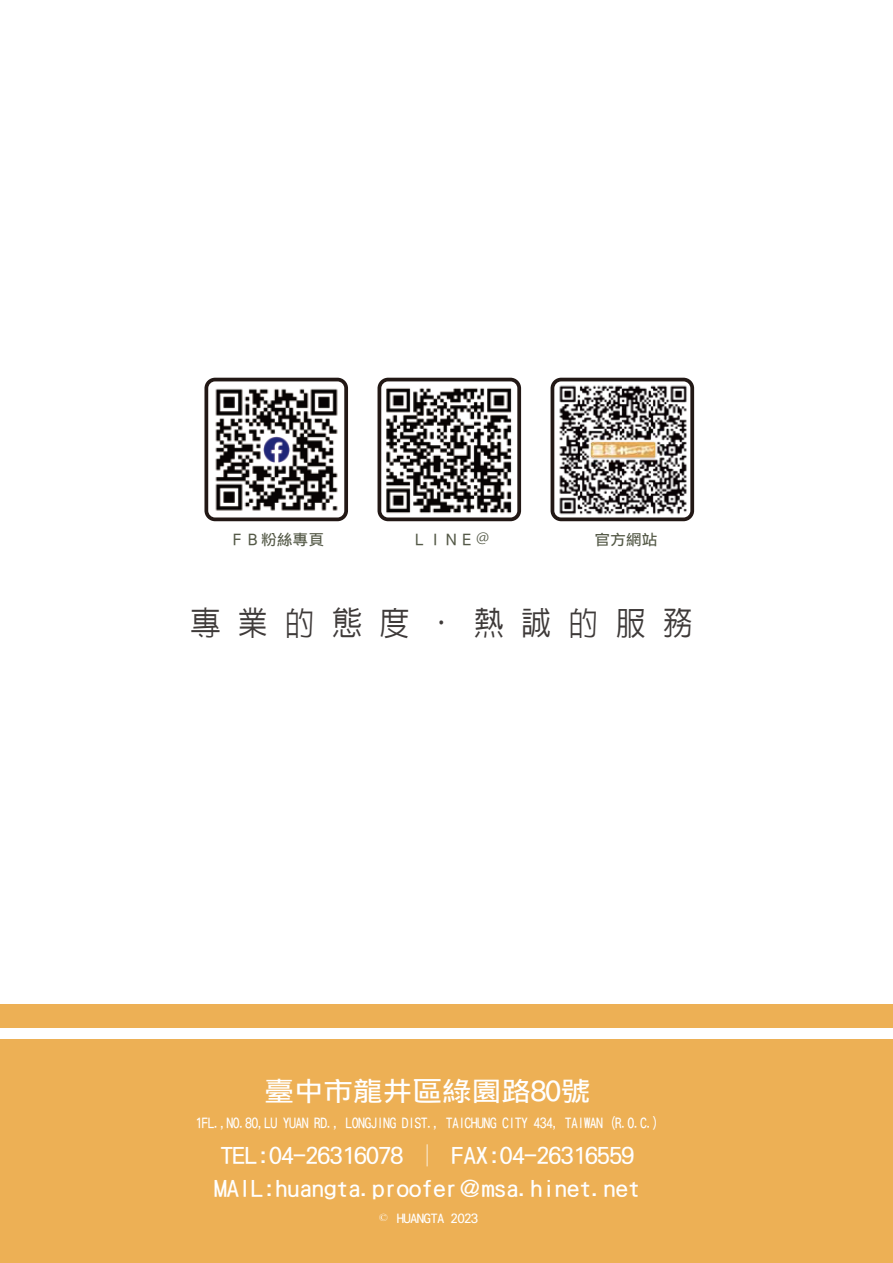
<style>
.page{position:relative;width:893px;height:1263px;background:#fff}
.page>*{position:absolute;margin:0;border:0;box-sizing:border-box;transform-origin:0 0}
.t1{font:500 32.55px "ID Hei";letter-spacing:.6em;color:#3e3a39;scale:.91 1}
.t2{font:26.85px "DF Hei Md Estd BF";color:#fff;scale:1.1 1}
.t3{font:22.05px "DF Hei Md Estd BF";color:#fff;scale:1.1 1}
.t4{font:15px "DF Hei Md Estd BF";color:#545947;scale:1.05 1}
.t5{font:13.65px "DF Hei Md Estd BF";color:#fff;scale:.91 1}
.t6{font:12.15px "DF Hei Md Estd BF";color:#fff;scale:1.1 1}
.s1{font-family:"Koz Go Pr 6 N"}
.s2{font-family:"Adobe Ming Std";font-weight:300}
</style>
<div class="page">
<div style="left:0;top:1039px;width:893px;height:224px;background:#edb055"></div>
<div style="left:0;top:1004px;width:893px;height:23px;background:#edb055"></div>
<svg style="left:377px;top:378px;width:144px;height:143px"></svg>
<img style="left:551px;top:378px;width:144px;height:144px">
<svg style="left:204px;top:378px;width:144px;height:143px"></svg>
<p class="t4" style="left:230px;top:532px;width:92px">ＦＢ粉絲專頁</p>
<p class="t4" style="left:412px;top:532px;width:77px">ＬＩＮＥ<span class="s1">＠</span></p>
<p class="t4" style="left:594px;top:532px;width:62px">官方網站</p>
<h1 class="t1" style="left:191px;top:606px;width:553px">專業的態度．熱誠的服務</h1>
<p class="t2" style="left:264px;top:1078px;width:298px">臺中市龍井區綠園路80號</p>
<p class="t5" style="left:195px;top:1116px;width:511px">1FL.,NO.80,LU YUAN RD., LONGJING DIST., TAICHUNG CITY 434, TAIWAN (R.O.C.)</p>
<p class="t3" style="left:221px;top:1145px;width:377px">TEL:04-26316078 │ FAX:04-26316559</p>
<p class="t3" style="left:215px;top:1177px;width:388px">MAIL:huangta.proofer＠msa.hinet.net</p>
<p class="t6" style="left:377px;top:1212px;width:93px"><span class="s2">©</span> HUANGTA 2023</p>
</div>
